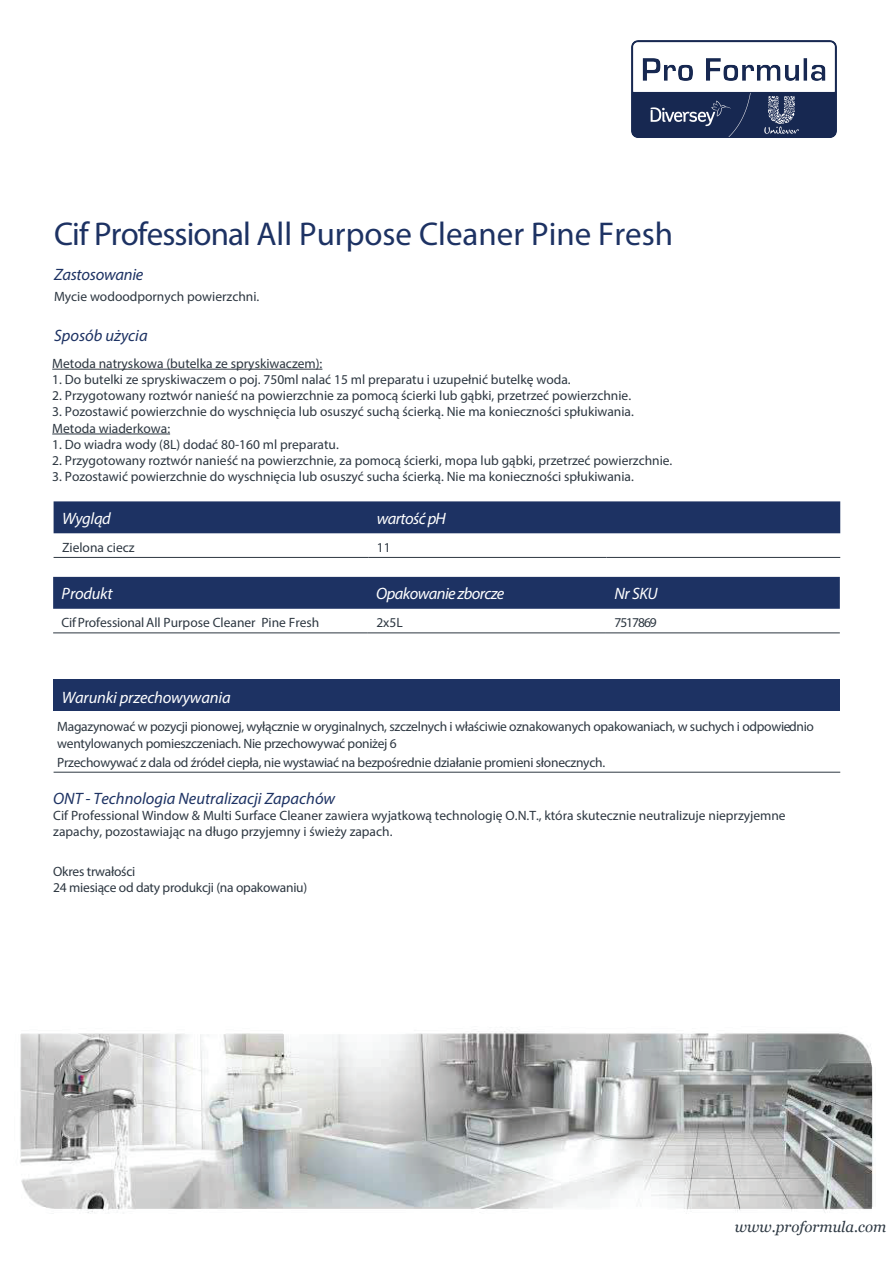
<style>
.page{position:relative;width:893px;height:1263px;background:#fff}
.page>*{position:absolute;margin:0;border:0;box-sizing:border-box;transform-origin:0 0}
.t1{font:33px "Myriad Pro";color:#1d3263}
.t2{font:italic 16.5px "Myriad Pro";letter-spacing:-.02em;color:#fff}
.t3{font:italic 16.5px "Myriad Pro";color:#1d3263}
.t4{font:italic 15px "Georgia";color:#2c3741}
.t5{font:13.5px/16.2px "Myriad Pro";color:#2d3741}
.t6{font:13.5px/16.2px "Myriad Pro";letter-spacing:-.02em;color:#2d3741}
.t7{font:13.5px "Myriad Pro";letter-spacing:-.075em;color:#2d3741}
</style>
<div class="page">
<img style="left:20px;top:1027px;width:854px;height:186px">
<div style="left:53px;top:577px;width:787px;height:32px;background:#1d3263"></div>
<hr style="left:53px;top:632px;width:315px;height:1px;background:#2d3741">
<hr style="left:368px;top:632px;width:238px;height:1px;background:#2d3741">
<hr style="left:606px;top:632px;width:234px;height:1px;background:#2d3741">
<div style="left:54px;top:501px;width:786px;height:32px;background:#1d3263"></div>
<hr style="left:54px;top:557px;width:314px;height:1px;background:#2d3741">
<hr style="left:368px;top:557px;width:238px;height:1px;background:#2d3741">
<hr style="left:606px;top:557px;width:234px;height:1px;background:#2d3741">
<div style="left:54px;top:679px;width:786px;height:32px;background:#1d3263"></div>
<hr style="left:54px;top:772px;width:786px;height:1px;background:#2d3741">
<hr style="left:52px;top:369px;width:270px;height:1px;background:#2d3741">
<hr style="left:52px;top:434px;width:118px;height:1px;background:#2d3741">
<img style="left:631px;top:41px;width:205px;height:97px">
<h1 class="t1" style="left:54px;top:213px;width:621px">Cif Professional All Purpose Cleaner Pine Fresh</h1>
<p class="t3" style="left:54px;top:265px;width:91px">Zastosowanie</p>
<p class="t5" style="left:54px;top:288px;width:207px">Mycie wodoodpornych powierzchni.</p>
<p class="t3" style="left:54px;top:326px;width:95px">Sposób użycia</p>
<p class="t5" style="left:52px;top:355px;width:272px">Metoda natryskowa (butelka ze spryskiwaczem):</p>
<p class="t5" style="left:52px;top:371px;width:520px">1. Do butelki ze spryskiwaczem o poj. 750ml nalać 15 ml preparatu i uzupełnić butelkę woda.</p>
<p class="t5" style="left:52px;top:387px;width:580px">2. Przygotowany roztwór nanieść na powierzchnie za pomocą ścierki lub gąbki, przetrzeć powierzchnie.</p>
<p class="t5" style="left:52px;top:404px;width:583px">3. Pozostawić powierzchnie do wyschnięcia lub osuszyć suchą ścierką. Nie ma konieczności spłukiwania.<br>Metoda wiaderkowa:</p>
<p class="t5" style="left:52px;top:436px;width:288px">1. Do wiadra wody (8L) dodać 80-160 ml preparatu.</p>
<p class="t5" style="left:52px;top:452px;width:622px">2. Przygotowany roztwór nanieść na powierzchnie, za pomocą ścierki, mopa lub gąbki, przetrzeć powierzchnie.</p>
<p class="t5" style="left:52px;top:468px;width:583px">3. Pozostawić powierzchnie do wyschnięcia lub osuszyć sucha ścierką. Nie ma konieczności spłukiwania.</p>
<p class="t2" style="left:62px;top:508px;width:50px">Wygląd</p>
<p class="t2" style="left:377px;top:508px;width:71px">wartośćpH</p>
<p class="t5" style="left:62px;top:539px;width:74px">Zielona ciecz</p>
<p class="t5" style="left:377px;top:539px;width:15px">11</p>
<p class="t2" style="left:62px;top:583px;width:52px">Produkt</p>
<p class="t2" style="left:376px;top:583px;width:130px">Opakowaniezborcze</p>
<p class="t2" style="left:614px;top:583px;width:45px">Nr SKU</p>
<p class="t5" style="left:62px;top:614px;width:259px">Cif ProfessionalAll Purpose Cleaner Pine Fresh</p>
<p class="t5" style="left:376px;top:614px;width:28px">2x5L</p>
<p class="t7" style="left:614px;top:614px;width:44px">7517869</p>
<p class="t2" style="left:62px;top:687px;width:171px">Warunki przechowywania</p>
<p class="t6" style="left:57px;top:719px;width:758px">Magazynować w pozycji pionowej, wyłącznie w oryginalnych, szczelnych i właściwie oznakowanych opakowaniach, w suchych i odpowiednio wentylowanych pomieszczeniach. Nie przechowywać poniżej 6</p>
<p class="t6" style="left:57px;top:755px;width:549px">Przechowywać z dala od źródeł ciepła, nie wystawiać na bezpośrednie działanie promieni słonecznych.</p>
<p class="t3" style="left:53px;top:788px;width:284px">ONT - Technologia Neutralizacji Zapachów</p>
<p class="t5" style="left:53px;top:807px;width:734px">Cif Professional Window &amp; Multi Surface Cleaner zawiera wyjatkową technologię O.N.T., która skutecznie neutralizuje nieprzyjemne zapachy, pozostawiając na długo przyjemny i świeży zapach.</p>
<p class="t6" style="left:53px;top:863px;width:256px">Okres trwałości<br>24 miesiące od daty produkcji (na opakowaniu)</p>
<p class="t4" style="left:735px;top:1218px;width:153px">www.proformula.com</p>
</div>
